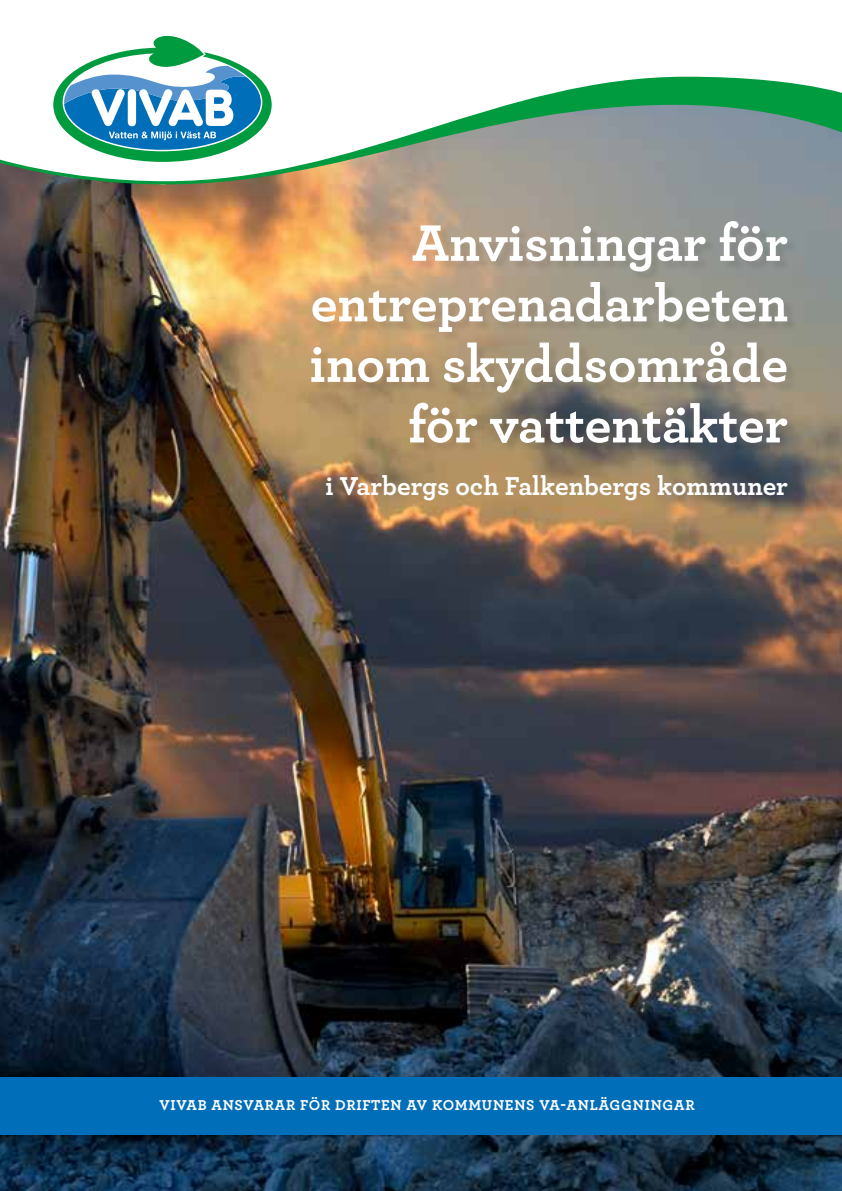
<style>
.page{position:relative;width:842px;height:1191px;background:#fff}
.page>*{position:absolute;margin:0;border:0;box-sizing:border-box;transform-origin:0 0}
.t1{font:700 53.8px/60.6px "Archer";color:#fff;text-align:right}
.t2{font:700 27.2px "Archer";color:#fff}
.t3{font:700 15px "Archer";letter-spacing:.05em;color:#fff}
</style>
<div class="page">
<img style="left:0;top:184px;width:842px;height:1007px">
<svg style="left:0;top:77px;width:842px;height:107px"></svg>
<svg style="left:53px;top:35px;width:219px;height:126px"></svg>
<div style="left:0;top:1077px;width:842px;height:57px;background:#006eb8"></div>
<div style="left:313px;top:222px;width:485px;height:231px;background:#000;opacity:.09"></div>
<p class="t1" style="left:310px;top:209px;width:480px">Anvisningar för entreprenadarbeten inom skyddsområde för vattentäkter</p>
<p class="t2" style="left:325px;top:464px;width:464px">i Varbergs och Falkenbergs kommuner</p>
<p class="t3" style="left:159px;top:1092px;width:537px">VIVAB ANSVARAR FÖR DRIFTEN AV KOMMUNENS VA-ANLÄGGNINGAR</p>
</div>
